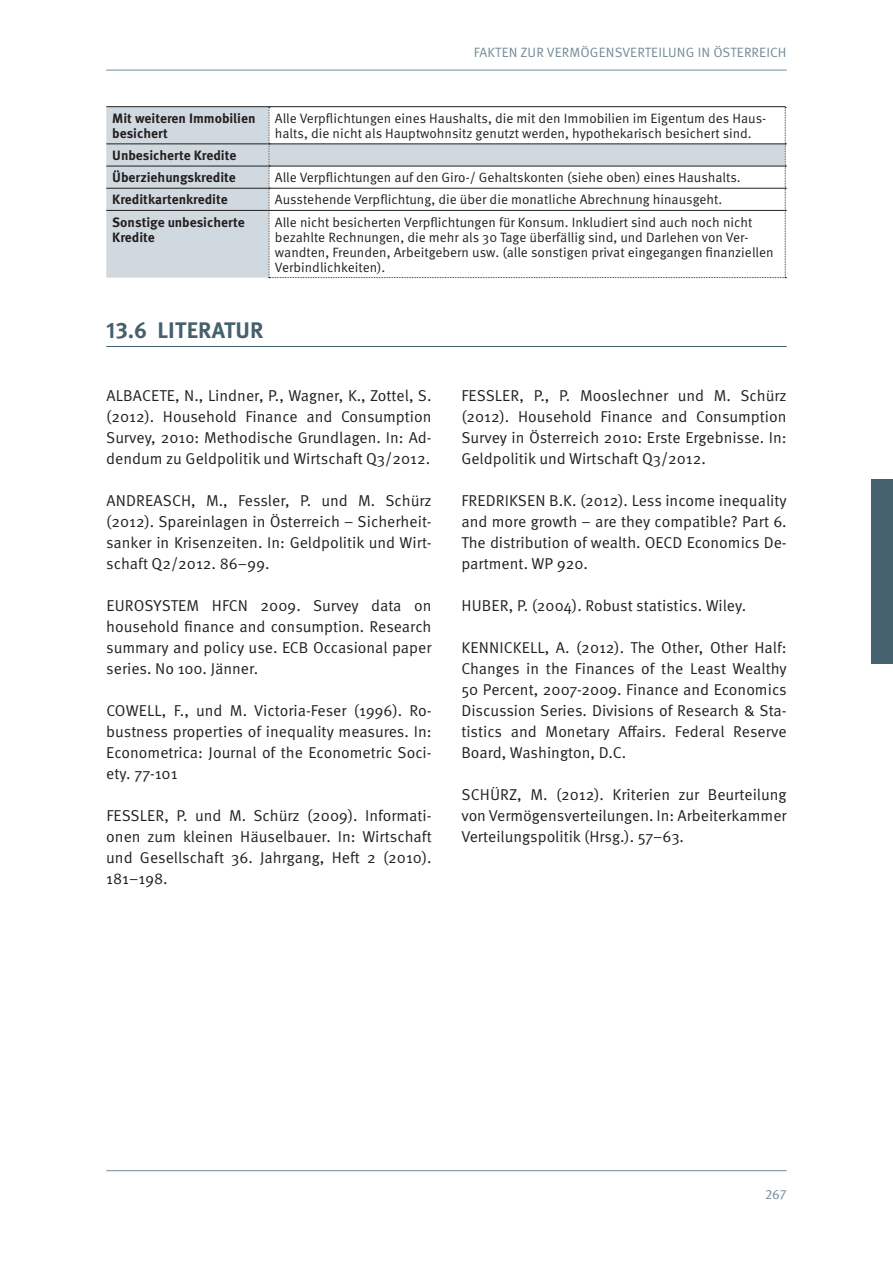
<style>
.page{position:relative;width:893px;height:1263px;background:#fff}
.page>*{position:absolute;margin:0;border:0;box-sizing:border-box;transform-origin:0 0}
.Überschrift_2__Ebene{font:700 22.5px "Meta OT";letter-spacing:.01em;color:#46616e}
.Fließtext{font:15.75px/21px "Meta OT";color:#231f20;text-align:justify}
.Fließtext-2{font:13.5px/15px "Meta OT";color:#231f20}
.Fließtext-3{font:700 13.5px/15px "Meta OT";color:#231f20}
.t1{font:13.5px "Meta OT";letter-spacing:.01em;color:#738b97}
</style>
<div class="page">
<hr style="left:106px;top:1170px;width:681px;height:1px;background:#738b97">
<hr style="left:106px;top:70px;width:681px;height:1px;background:#738b97">
<div style="left:872px;top:479px;width:21px;height:184px;background:#46616e"></div>
<hr style="left:106px;top:346px;width:681px;height:1px;background:#46616e">
<div style="left:106px;top:107px;width:163px;height:171px;background:#cfd9df"></div>
<hr style="left:106px;top:106px;width:163px;height:1px;background:#231f20">
<hr style="left:269px;top:106px;width:516px;height:1px;background:#231f20">
<hr style="left:106px;top:143px;width:163px;height:1px;background:#231f20">
<hr style="left:106px;top:166px;width:163px;height:1px;background:#231f20">
<hr style="left:106px;top:188px;width:163px;height:1px;background:#231f20">
<hr style="left:106px;top:210px;width:163px;height:1px;background:#231f20">
<svg style="left:269px;top:107px;width:517px;height:171px"></svg>
<p class="t1" style="left:474px;top:44px;width:314px">FAKTEN ZUR VERMÖGENSVERTEILUNG IN ÖSTERREICH</p>
<p class="Fließtext-3" style="left:112px;top:111px;width:145px">Mit weiteren Immobilien besichert</p>
<p class="Fließtext-2" style="left:275px;top:111px;width:493px">Alle Verpflichtungen eines Haushalts, die mit den Immobilien im Eigentum des Haus&shy;halts, die nicht als Hauptwohnsitz genutzt werden, hypothekarisch besichert sind.</p>
<p class="Fließtext-3" style="left:112px;top:148px;width:126px">Unbesicherte Kredite</p>
<p class="Fließtext-3" style="left:112px;top:170px;width:125px">Überziehungskredite</p>
<p class="Fließtext-2" style="left:275px;top:170px;width:467px">Alle Verpflichtungen auf den Giro-/ Gehaltskonten (siehe oben) eines Haushalts.</p>
<p class="Fließtext-3" style="left:112px;top:193px;width:117px">Kreditkartenkredite</p>
<p class="Fließtext-2" style="left:275px;top:193px;width:449px">Ausstehende Verpflichtung, die über die monatliche Abrechnung hinausgeht.</p>
<p class="Fließtext-3" style="left:112px;top:215px;width:134px">Sonstige unbesicherte<br>Kredite</p>
<p class="Fließtext-2" style="left:275px;top:215px;width:500px">Alle nicht besicherten Verpflichtungen für Konsum. Inkludiert sind auch noch nicht bezahlte Rechnungen, die mehr als 30 Tage überfällig sind, und Darlehen von Ver&shy;wandten, Freunden, Arbeitgebern usw. (alle sonstigen privat eingegangen finanziellen Verbindlichkeiten).</p>
<p class="Überschrift_2__Ebene" style="left:106px;top:316px;width:159px">13.6 LITERATUR</p>
<p class="Fließtext" style="left:106px;top:385px;width:327px">ALBACETE, N., Lindner, P., Wagner, K., Zottel, S. (2012). Household Finance and Consumption Survey, 2010: Methodische Grundlagen. In: Ad&shy;dendum zu Geldpolitik und Wirtschaft Q3/2012.</p>
<p class="Fließtext" style="left:106px;top:490px;width:327px">ANDREASCH, M., Fessler, P. und M. Schürz (2012). Spareinlagen in Österreich – Sicherheit&shy;sanker in Krisenzeiten. In: Geldpolitik und Wirt&shy;schaft Q2/2012. 86–99.</p>
<p class="Fließtext" style="left:106px;top:595px;width:327px">EUROSYSTEM HFCN 2009. Survey data on household finance and consumption. Research summary and policy use. ECB Occasional paper series. No 100. Jänner.</p>
<p class="Fließtext" style="left:106px;top:700px;width:327px">COWELL, F., und M. Victoria-Feser (1996). Ro&shy;bustness properties of inequality measures. In:<br>Econometrica: Journal of the Econometric Soci&shy;ety. 77-101</p>
<p class="Fließtext" style="left:106px;top:805px;width:327px">FESSLER, P. und M. Schürz (2009). Informati&shy;onen zum kleinen Häuselbauer. In: Wirtschaft und Gesellschaft 36. Jahrgang, Heft 2 (2010).<br>181–198.</p>
<p class="Fließtext" style="left:461px;top:385px;width:327px">FESSLER, P., P. Mooslechner und M. Schürz (2012). Household Finance and Consumption Survey in Österreich 2010: Erste Ergebnisse. In:<br>Geldpolitik und Wirtschaft Q3/2012.</p>
<p class="Fließtext" style="left:461px;top:490px;width:327px">FREDRIKSEN B.K. (2012). Less income inequality and more growth – are they compatible? Part 6.<br>The distribution of wealth. OECD Economics De&shy;partment. WP 920.</p>
<p class="Fließtext" style="left:461px;top:595px;width:286px">HUBER, P. (2004). Robust statistics. Wiley.</p>
<p class="Fließtext" style="left:461px;top:637px;width:327px">KENNICKELL, A. (2012). The Other, Other Half:<br>Changes in the Finances of the Least Wealthy 50 Percent, 2007-2009. Finance and Economics Discussion Series. Divisions of Research &amp; Sta&shy;tistics and Monetary Affairs. Federal Reserve Board, Washington, D.C.</p>
<p class="Fließtext" style="left:461px;top:784px;width:327px">SCHÜRZ, M. (2012). Kriterien zur Beurteilung von Vermögensverteilungen. In: Arbeiterkammer Verteilungspolitik (Hrsg.). 57–63.</p>
<p class="t1" style="left:765px;top:1186px;width:23px">267</p>
</div>
